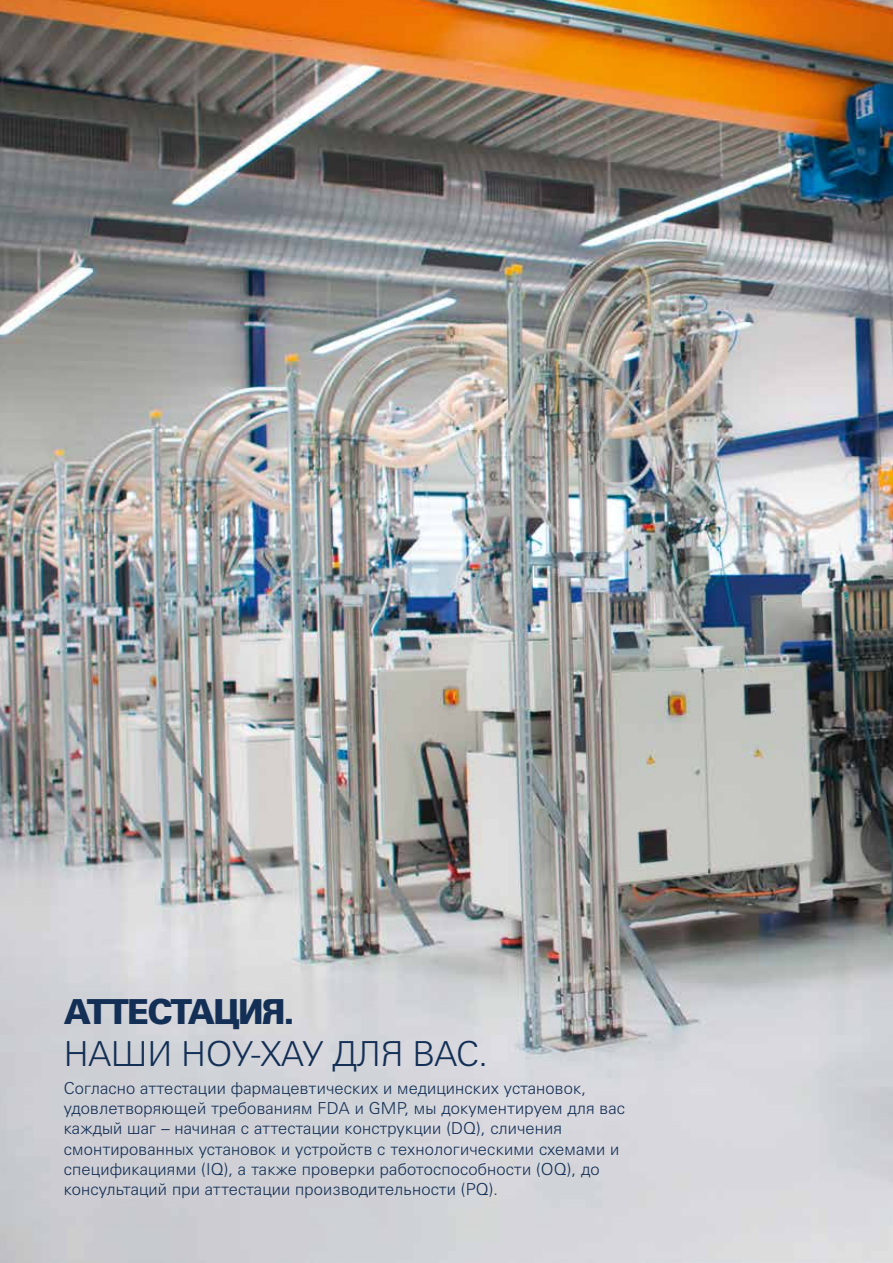
<style>
.page{position:relative;width:893px;height:1263px;background:#fff}
.page>*{position:absolute;margin:0;border:0;box-sizing:border-box;transform-origin:0 0}
.t1{font:300 34.5px "Univers Cyr";letter-spacing:-.01em;color:#132f55}
.t2{font:900 34.5px "Univers Cyr";letter-spacing:-.05em;color:#132f55;scale:.95 1}
.t3{font:300 16.5px/20.2px "Univers Cyr";letter-spacing:.01em;color:#132f55}
</style>
<div class="page">
<img style="left:0;top:0;width:893px;height:1263px">
<h1 class="t2" style="left:64px;top:992px;width:245px">АТТЕСТАЦИЯ.</h1>
<h1 class="t1" style="left:64px;top:1034px;width:426px">НАШИ НОУ-ХАУ ДЛЯ ВАС.</h1>
<p class="t3" style="left:64px;top:1078px;width:563px">Согласно аттестации фармацевтических и медицинских установок, удовлетворяющей требованиям FDA и GMP, мы документируем для вас каждый шаг – начиная с аттестации конструкции (DQ), сличения смонтированных установок и устройств с технологическими схемами и спецификациями (IQ), а также проверки работоспособности (OQ), до консультаций при аттестации производительности (PQ).</p>
</div>
